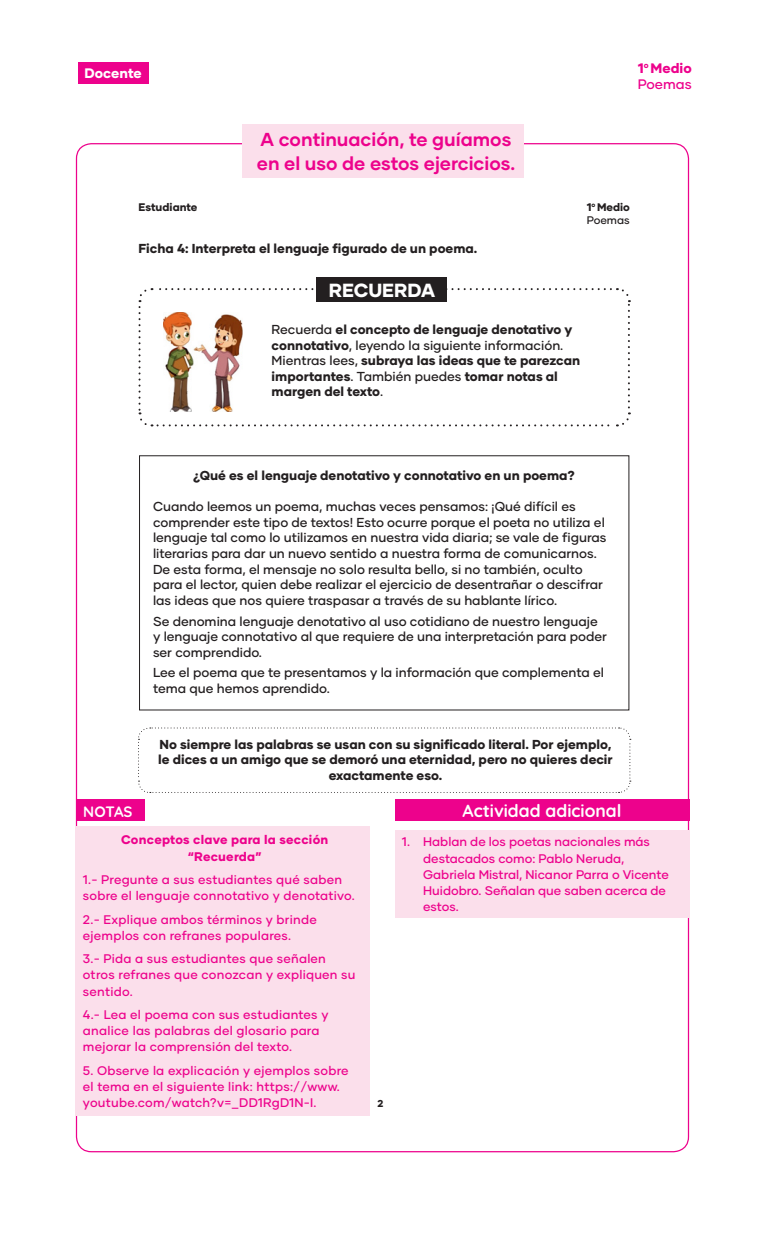
<style>
.page{position:relative;width:765px;height:1260px;background:#fff}
.page>*{position:absolute;margin:0;border:0;box-sizing:border-box;transform-origin:0 0}
.t1{font:800 19px "Gilmer";color:#fff}
.t2{font:700 18.75px/23.8px "Gilmer";color:#ed028c}
.t3{font:700 17.5px "Quicksand";color:#fff}
.t4{font:700 15px "Quicksand";letter-spacing:-.01em;color:#fff}
.t5{font:800 13.75px/16.2px "Gilmer";color:#ed028c}
.t6{font:800 13.75px "Gilmer";color:#fff}
.t7{font:500 13px/15.6px "Gilmer";color:#231f20}
.t8{font:800 13px/15.6px "Gilmer";color:#231f20}
.t9{font:500 12.5px/16.2px "Gilmer";letter-spacing:.02em;color:#ed028c}
.t10{font:500 12.5px/16.2px "Gilmer";color:#ed028c}
.t11{font:800 12.5px/16.2px "Gilmer";letter-spacing:.02em;color:#ed028c;text-align:center}
.t12{font:800 11px/13px "Gilmer";color:#231f20}
.t13{font:800 10px "Gilmer";color:#231f20}
.s1{font-weight:500}
</style>
<div class="page">
<div style="left:78px;top:62px;width:70px;height:22px;background:#ed028c"></div>
<svg style="left:138px;top:727px;width:493px;height:66px"></svg>
<svg style="left:138px;top:287px;width:493px;height:140px"></svg>
<div style="left:317px;top:277px;width:130px;height:25px;background:#231f20"></div>
<div style="left:242px;top:124px;width:281px;height:53px;background:#fbdfeb"></div>
<div style="left:76px;top:799px;width:69px;height:22px;background:#ed028c"></div>
<div style="left:76px;top:826px;width:294px;height:290px;background:#fbdfeb"></div>
<div style="left:395px;top:799px;width:294px;height:22px;background:#ed028c"></div>
<div style="left:395px;top:830px;width:294px;height:88px;background:#fbdfeb"></div>
<p class="t6" style="left:85px;top:65px;width:59px">Docente</p>
<p class="t5" style="left:638px;top:60px;width:56px">1<sup>o</sup> Medio<br><span class="s1">Poemas</span></p>
<p class="t12" style="left:139px;top:200px;width:61px">Estudiante</p>
<p class="t2" style="left:257px;top:128px;width:260px">A continuación, te guíamos en el uso de estos ejercicios.</p>
<p class="t8" style="left:139px;top:241px;width:340px">Ficha 4: Interpreta el lenguaje figurado de un poema.</p>
<p class="t1" style="left:329px;top:278px;width:108px">RECUERDA</p>
<p class="t12" style="left:587px;top:200px;width:45px">1<sup>o</sup> Medio<br><span class="s1">Poemas</span></p>
<p class="t8" style="left:272px;top:322px;width:310px"><span class="s1">Recuerda</span> el concepto de lenguaje denotativo y connotativo<span class="s1">, leyendo la siguiente información.<br>Mientras lees,</span> subraya las ideas que te parezcan importantes<span class="s1">. También puedes</span> tomar notas al margen del texto<span class="s1">.</span></p>
<p class="t8" style="left:193px;top:467px;width:383px">¿Qué es el lenguaje denotativo y connotativo en un poema?</p>
<p class="t7" style="left:153px;top:499px;width:455px">Cuando leemos un poema, muchas veces pensamos: ¡Qué difícil es comprender este tipo de textos! Esto ocurre porque el poeta no utiliza el lenguaje tal como lo utilizamos en nuestra vida diaria; se vale de figuras literarias para dar un nuevo sentido a nuestra forma de comunicarnos.<br>De esta forma, el mensaje no solo resulta bello, si no también, oculto para el lector, quien debe realizar el ejercicio de desentrañar o descifrar las ideas que nos quiere traspasar a través de su hablante lírico.</p>
<p class="t7" style="left:153px;top:613px;width:455px">Se denomina lenguaje denotativo al uso cotidiano de nuestro lenguaje y lenguaje connotativo al que requiere de una interpretación para poder ser comprendido.</p>
<p class="t7" style="left:153px;top:665px;width:453px">Lee el poema que te presentamos y la información que complementa el tema que hemos aprendido.</p>
<p class="t8" style="left:158px;top:736px;width:456px;text-align:center">No siempre las palabras se usan con su significado literal. Por ejemplo, le dices a un amigo que se demoró una eternidad, pero no quieres decir exactamente eso.</p>
<p class="t4" style="left:83px;top:800px;width:51px">NOTAS</p>
<p class="t11" style="left:121px;top:832px;width:209px">Conceptos clave para la sección “Recuerda”</p>
<p class="t9" style="left:83px;top:871px;width:273px">1.- Pregunte a sus estudiantes qué saben sobre el lenguaje connotativo y denotativo.</p>
<p class="t9" style="left:83px;top:911px;width:235px">2.- Explique ambos términos y brinde ejemplos con refranes populares.</p>
<p class="t9" style="left:83px;top:951px;width:274px">3.- Pida a sus estudiantes que señalen otros refranes que conozcan y expliquen su sentido.</p>
<p class="t9" style="left:83px;top:1006px;width:247px">4.- Lea el poema con sus estudiantes y analice las palabras del glosario para mejorar la comprensión del texto.</p>
<p class="t9" style="left:83px;top:1062px;width:267px">5. Observe la explicación y ejemplos sobre el tema en el siguiente link: https://www. youtube.com/watch?v=_DD1RgD1N-I.</p>
<p class="t3" style="left:463px;top:796px;width:160px">Actividad adicional</p>
<p class="t10" style="left:423px;top:834px;width:247px;text-indent:-21px">1. Hablan de los poetas nacionales más destacados como: Pablo Neruda,<br>Gabriela Mistral, Nicanor Parra o Vicente<br>Huidobro. Señalan que saben acerca de estos.</p>
<p class="t13" style="left:377px;top:1097px;width:7px">2</p>
</div>
